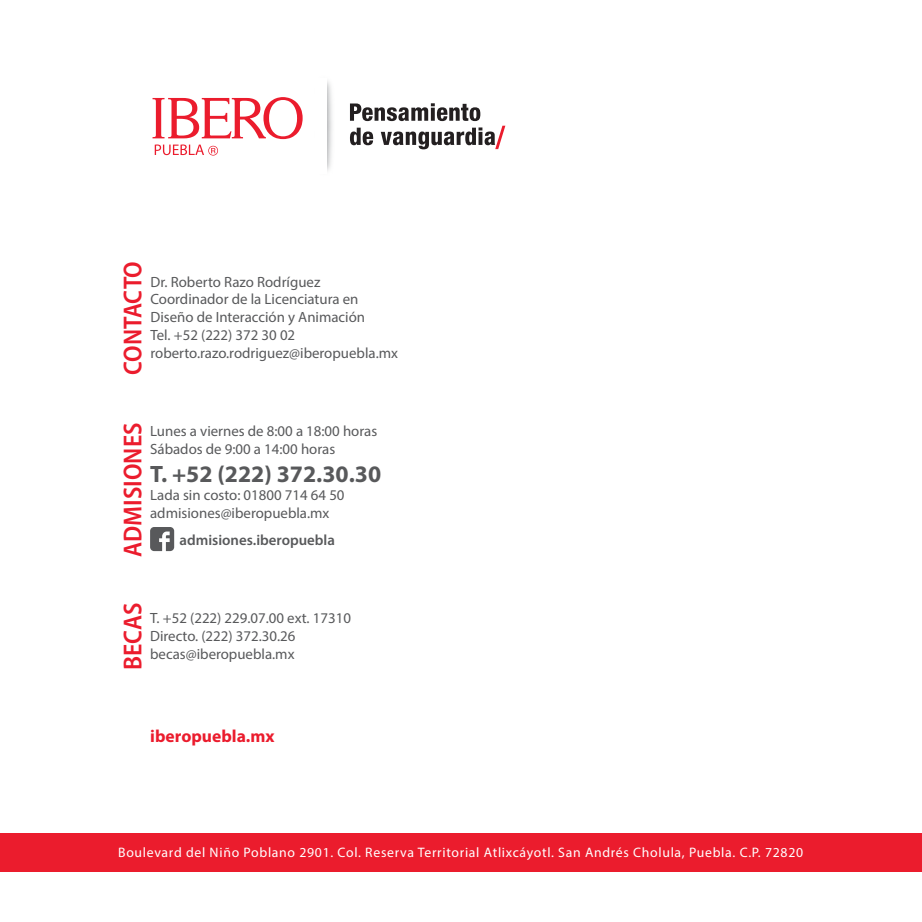
<style>
.page{position:relative;width:922px;height:922px;background:#fff}
.page>*{position:absolute;margin:0;border:0;box-sizing:border-box;transform-origin:0 0}
.t1{font:600 semi-condensed 26px "Myriad Pro";color:#eb1c2d}
.t2{font:600 semi-condensed 26px "Myriad Pro";letter-spacing:-.02em;color:#eb1c2d}
.t3{font:700 23.75px "Myriad Pro";color:#58595b}
.t4{font:700 17.5px "Myriad Pro";color:#eb1c2d}
.t5{font:14.88px/17.9px "Myriad Pro";color:#58595b}
.t6{font:600 14.88px "Myriad Pro";color:#58595b}
.t7{font:13.75px "Myriad Pro";letter-spacing:.05em;color:#fff}
</style>
<div class="page">
<svg style="left:150px;top:527px;width:24px;height:24px"></svg>
<div style="left:0;top:833px;width:921px;height:38px;background:#eb1c2d"></div>
<svg style="left:152px;top:98px;width:124px;height:57px"></svg>
<svg style="left:373px;top:103px;width:132px;height:46px"></svg>
<img style="left:276px;top:81px;width:97px;height:90px">
<div style="left:315px;top:78px;width:11px;height:96px;background:#fff"></div>
<h1 class="t2" style="left:116px;top:375px;width:115px;rotate:-90deg">CONTACTO</h1>
<p class="t5" style="left:150px;top:272px;width:249px">Dr. Roberto Razo Rodríguez<br>Coordinador de la Licenciatura en<br>Diseño de Interacción y Animación<br>Tel. +52 (222) 372 30 02 roberto.razo.rodriguez@iberopuebla.mx</p>
<h1 class="t1" style="left:116px;top:556px;width:136px;rotate:-90deg">ADMISIONES</h1>
<p class="t5" style="left:150px;top:421px;width:228px">Lunes a viernes de 8:00 a 18:00 horas<br>Sábados de 9:00 a 14:00 horas</p>
<h2 class="t3" style="left:150px;top:458px;width:232px">T. +52 (222) 372.30.30</h2>
<p class="t5" style="left:150px;top:485px;width:196px">Lada sin costo: 01800 714 64 50 admisiones@iberopuebla.mx</p>
<p class="t6" style="left:180px;top:530px;width:157px">admisiones.iberopuebla</p>
<h1 class="t1" style="left:116px;top:670px;width:69px;rotate:-90deg">BECAS</h1>
<p class="t5" style="left:150px;top:608px;width:202px">T. +52 (222) 229.07.00 ext. 17310<br>Directo. (222) 372.30.26 becas@iberopuebla.mx</p>
<p class="t4" style="left:150px;top:724px;width:126px">iberopuebla.mx</p>
<p class="t7" style="left:118px;top:843px;width:686px">Boulevard del Niño Poblano 2901. Col. Reserva Territorial Atlixcáyotl. San Andrés Cholula, Puebla. C.P. 72820</p>
</div>
